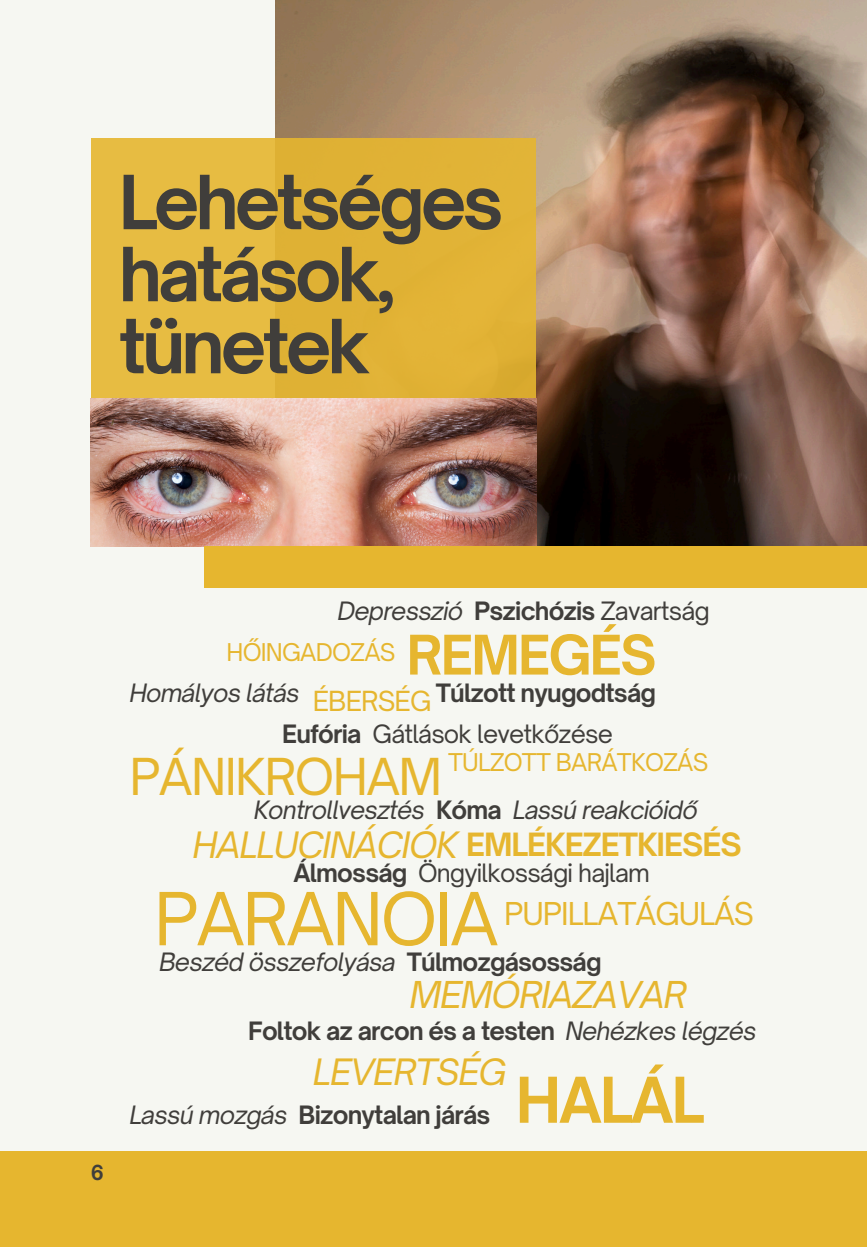
<style>
.page{position:relative;width:867px;height:1247px;background:#fff}
.page>*{position:absolute;margin:0;border:0;box-sizing:border-box;transform-origin:0 0}
.t1{font:700 71.4px/72px "Open Sauce One";letter-spacing:-.055em;color:#403e3b}
.t2{font:69.8px "Open Sauce One";letter-spacing:-.035em;color:#e6b62f}
.t3{font:700 60.4px "Open Sauce One";letter-spacing:-.035em;color:#e6b62f}
.t4{font:700 52.2px "Open Sauce One";letter-spacing:-.035em;color:#e6b62f}
.t5{font:48.6px "Open Sauce One";letter-spacing:-.035em;color:#e6b62f}
.t6{font:italic 35.4px "Open Sauce One";letter-spacing:-.035em;color:#e6b62f}
.t7{font:italic 34.8px "Open Sauce One";letter-spacing:-.035em;color:#e6b62f}
.t8{font:700 30.6px "Open Sauce One";letter-spacing:-.035em;color:#e6b62f}
.t9{font:30.2px "Open Sauce One";letter-spacing:-.035em;color:#e6b62f}
.t10{font:26.6px "Open Sauce One";letter-spacing:-.035em;color:#e6b62f}
.t11{font:italic 24.2px "Open Sauce One";letter-spacing:-.035em;color:#403e3b}
.t12{font:700 24.2px "Open Sauce One";letter-spacing:-.035em;color:#403e3b}
.t13{font:24.2px "Open Sauce One";letter-spacing:-.035em;color:#403e3b}
.t14{font:23.4px "Open Sauce One";letter-spacing:-.035em;color:#e6b62f}
.t15{font:700 19.8px "Open Sauce One";color:#403e3b}
.s1{font-weight:700;font-style:normal}
.s2{font-style:normal}
.s3{font-weight:700}
.s4{font-weight:400;font-style:italic}
</style>
<div class="page">
<div style="left:0;top:0;width:867px;height:1246px;background:#f6f7f2"></div>
<img style="left:276px;top:0;width:591px;height:547px">
<div style="left:91px;top:138px;width:445px;height:260px;background:#e2b437"></div>
<div style="left:0;top:1151px;width:867px;height:95px;background:#e6b62f"></div>
<img style="left:91px;top:398px;width:445px;height:149px">
<div style="left:204px;top:547px;width:663px;height:41px;background:#e6b62f"></div>
<p class="t1" style="left:119px;top:166px;width:386px">Lehetséges hatások, tünetek</p>
<h2 class="t15" style="left:91px;top:1160px;width:15px">6</h2>
<p class="t11" style="left:338px;top:595px;width:374px">Depresszió <span class="s1">Pszichózis</span> <span class="s2">Zavartság</span></p>
<p class="t4" style="left:407px;top:622px;width:252px">REMEGÉS</p>
<p class="t14" style="left:227px;top:637px;width:171px">HŐINGADOZÁS</p>
<p class="t11" style="left:129px;top:678px;width:172px">Homályos látás</p>
<p class="t12" style="left:436px;top:678px;width:222px">Túlzott nyugodtság</p>
<p class="t13" style="left:282px;top:718px;width:332px"><span class="s3">Eufória</span> Gátlások levetkőzése</p>
<p class="t10" style="left:313px;top:684px;width:120px">ÉBERSÉG</p>
<p class="t5" style="left:129px;top:746px;width:314px">PÁNIKROHAM</p>
<p class="t7" style="left:193px;top:823px;width:267px">HALLUCINÁCIÓK</p>
<p class="t2" style="left:154px;top:875px;width:346px">PARANOIA</p>
<p class="t6" style="left:410px;top:972px;width:279px">MEMÓRIAZAVAR</p>
<p class="t14" style="left:448px;top:748px;width:262px">TÚLZOTT BARÁTKOZÁS</p>
<p class="t11" style="left:254px;top:795px;width:446px">Kontrollvesztés <span class="s1">Kóma</span> Lassú reakcióidő</p>
<p class="t13" style="left:293px;top:858px;width:358px"><span class="s3">Álmosság</span> Öngyilkossági hajlam</p>
<p class="t8" style="left:466px;top:825px;width:277px">EMLÉKEZETKIESÉS</p>
<p class="t9" style="left:504px;top:894px;width:251px">PUPILLATÁGULÁS</p>
<p class="t11" style="left:159px;top:946px;width:444px">Beszéd összefolyása <span class="s1">Túlmozgásosság</span></p>
<p class="t12" style="left:248px;top:1015px;width:510px">Foltok az arcon és a testen <span class="s4">Nehézkes légzés</span></p>
<p class="t7" style="left:313px;top:1049px;width:195px">LEVERTSÉG</p>
<p class="t12" style="left:129px;top:1099px;width:363px"><span class="s4">Lassú mozgás</span> Bizonytalan járás</p>
<p class="t3" style="left:516px;top:1062px;width:190px">HALÁL</p>
</div>
